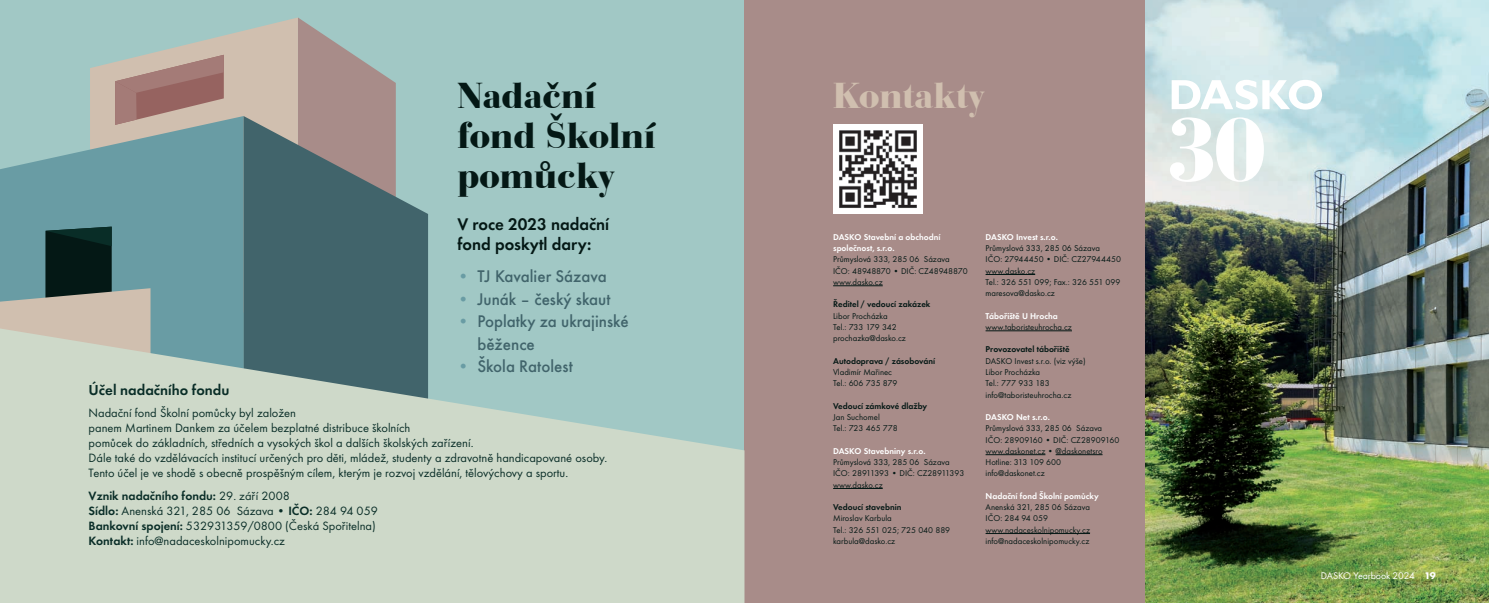
<style>
.page{position:relative;width:1489px;height:603px;background:#fff}
.page>*{position:absolute;margin:0;border:0;box-sizing:border-box;transform-origin:0 0}
.t1{font:900 37.5px/40px "Bauer Bodoni CE";color:#041815}
.t2{font:900 37.5px "Bauer Bodoni CE";color:#d0bfaf}
.t3{font:500 17.5px/22.5px "Futura TEE";color:#41646b}
.t4{font:600 17.5px/20px "Futura TEE";color:#041815}
.t5{font:600 15px "Futura TEE";color:#092d27}
.t6{font:12.5px/15px "Futura TEE";color:#092d27}
.t7{font:10px "Futura TEE";letter-spacing:-.01em;color:#fff}
.t8{font:8.75px/11.2px "Futura TEE";color:#041815}
.t9{font:600 8.75px/11.2px "Futura TEE";color:#fff}
.t10{font:600 8.75px "Futura TEE";color:#041815}
.s1{font-weight:400;color:#699ca4}
.s2{font-weight:600}
.s3{font-weight:700}
</style>
<div class="page">
<div style="left:0;top:0;width:1488px;height:602px;background:#a1c8c5"></div>
<div style="left:744px;top:0;width:744px;height:602px;background:#a88c89"></div>
<img style="left:1145px;top:0;width:343px;height:602px">
<svg style="left:298px;top:17px;width:98px;height:99px"></svg>
<svg style="left:90px;top:17px;width:208px;height:99px;fill:#d0bfaf"></svg>
<svg style="left:0;top:116px;width:243px;height:212px;fill:#699ca4"></svg>
<svg style="left:243px;top:116px;width:185px;height:212px;fill:#41646b"></svg>
<svg style="left:0;top:226px;width:150px;height:102px"></svg>
<svg style="left:0;top:328px;width:744px;height:274px;fill:#ced9c9"></svg>
<svg style="left:115px;top:55px;width:109px;height:70px"></svg>
<hr style="left:833px;top:285px;width:49px;height:1px;background:#041815">
<hr style="left:833px;top:488px;width:49px;height:1px;background:#041815">
<hr style="left:985px;top:274px;width:50px;height:1px;background:#041815">
<hr style="left:985px;top:330px;width:86px;height:1px;background:#041815">
<hr style="left:985px;top:454px;width:60px;height:1px;background:#041815">
<hr style="left:1055px;top:454px;width:47px;height:1px;background:#041815">
<hr style="left:985px;top:533px;width:104px;height:1px;background:#041815">
<img style="left:833px;top:124px;width:89px;height:90px">
<svg style="left:1171px;top:80px;width:150px;height:29px"></svg>
<svg style="left:1169px;top:117px;width:94px;height:65px"></svg>
<h1 class="t1" style="left:457px;top:75px;width:200px">Nadační fond Školní pomůcky</h1>
<h2 class="t4" style="left:457px;top:213px;width:153px">V roce 2023 nadační fond poskytl dary:</h2>
<h2 class="t3" style="left:457px;top:265px;width:151px"><span class="s1">•</span> TJ Kavalier Sázava</h2>
<h2 class="t3" style="left:457px;top:287px;width:155px"><span class="s1">•</span> Junák – český skaut</h2>
<h2 class="t3" style="left:477px;top:310px;width:153px;text-indent:-20px"><span class="s1">•</span> Poplatky za ukrajinské běžence</h2>
<h2 class="t3" style="left:457px;top:355px;width:117px"><span class="s1">•</span> Škola Ratolest</h2>
<h3 class="t5" style="left:89px;top:380px;width:142px">Účel nadačního fondu</h3>
<p class="t6" style="left:89px;top:405px;width:520px">Nadační fond Školní pomůcky byl založen<br>panem Martinem Dankem za účelem bezplatné distribuce školních<br>pomůcek do základních, středních a vysokých škol a dalších školských zařízení.<br>Dále také do vzdělávacích institucí určených pro děti, mládež, studenty a zdravotně handicapované osoby.<br>Tento účel je ve shodě s obecně prospěšným cílem, kterým je rozvoj vzdělání, tělovýchovy a sportu.</p>
<h3 class="t6" style="left:89px;top:487px;width:291px"><span class="s2">Vznik nadačního fondu:</span> 29. září 2008<br><span class="s2">Sídlo:</span> Anenská 321, 285 06 Sázava • <span class="s2">IČO:</span> 284 94 059<br><span class="s2">Bankovní spojení:</span> 532931359/0800 (Česká Spořitelna)<br><span class="s2">Kontakt:</span> info@nadaceskolnipomucky.cz</h3>
<h1 class="t2" style="left:833px;top:72px;width:153px">Kontakty</h1>
<p class="t9" style="left:833px;top:231px;width:109px;text-indent:31px">Stavební a obchodní společnost, s.r.o.</p>
<p class="t8" style="left:833px;top:253px;width:136px">Průmyslová 333, 285 06 Sázava<br>IČO: 48948870 • DIČ: CZ48948870 www.dasko.cz</p>
<p class="t10" style="left:833px;top:299px;width:99px">Ředitel / vedoucí zakázek</p>
<p class="t8" style="left:833px;top:310px;width:74px">Libor Procházka<br>Tel.: 733 179 342 prochazka@dasko.cz</p>
<p class="t10" style="left:833px;top:355px;width:103px">Autodoprava / zásobování</p>
<p class="t8" style="left:833px;top:366px;width:66px">Vladimír Mařinec<br>Tel.: 606 735 879</p>
<p class="t10" style="left:833px;top:400px;width:96px">Vedoucí zámkové dlažby</p>
<p class="t8" style="left:833px;top:411px;width:66px">Jan Suchomel<br>Tel.: 723 465 778</p>
<p class="t9" style="left:833px;top:445px;width:11px">Dasko</p>
<p class="t9" style="left:863px;top:445px;width:63px">Stavebniny s.r.o.</p>
<p class="t8" style="left:833px;top:456px;width:133px">Průmyslová 333, 285 06 Sázava<br>IČO: 28911393 • DIČ: CZ28911393 www.dasko.cz</p>
<p class="t10" style="left:833px;top:501px;width:70px">Vedoucí stavebnin</p>
<p class="t8" style="left:833px;top:512px;width:119px">Miroslav Karbula<br>Tel.: 326 551 025; 725 040 889 karbula@dasko.cz</p>
<p class="t9" style="left:833px;top:231px;width:11px">Dasko</p>
<p class="t9" style="left:985px;top:231px;width:11px">Dasko</p>
<p class="t9" style="left:1016px;top:231px;width:43px">Invest s.r.o.</p>
<p class="t8" style="left:985px;top:242px;width:137px">Průmyslová 333, 285 06 Sázava<br>IČO: 27944450 • DIČ: CZ27944450 www.dasko.cz<br>Tel.: 326 551 099; Fax.: 326 551 099 maresova@dasko.cz</p>
<p class="t9" style="left:985px;top:310px;width:74px">Tábořiště U Hrocha</p>
<p class="t8" style="left:985px;top:321px;width:88px">www.taboristeuhrocha.cz</p>
<p class="t10" style="left:985px;top:344px;width:86px">Provozovatel tábořiště</p>
<p class="t8" style="left:985px;top:355px;width:10px">Dasko</p>
<p class="t8" style="left:985px;top:355px;width:102px;text-indent:29px">Invest s.r.o. (viz výše)<br>Libor Procházka<br>Tel.: 777 933 183 info@taboristeuhrocha.cz</p>
<p class="t9" style="left:985px;top:411px;width:11px">Dasko</p>
<p class="t9" style="left:1016px;top:411px;width:35px">Net s.r.o.</p>
<p class="t8" style="left:985px;top:422px;width:135px">Průmyslová 333, 285 06 Sázava<br>IČO: 28909160 • DIČ: CZ28909160 www.daskonet.cz • @daskonetsro<br>Hotline: 313 109 600 info@daskonet.cz</p>
<p class="t9" style="left:985px;top:490px;width:115px">Nadační fond Školní pomůcky</p>
<p class="t8" style="left:985px;top:501px;width:106px">Anenská 321, 285 06 Sázava<br>IČO: 284 94 059 www.nadaceskolnipomucky.cz info@nadaceskolnipomucky.cz</p>
<p class="t7" style="left:1320px;top:569px;width:116px">DASKO Yearbook 2024 <span class="s3">19</span></p>
</div>
